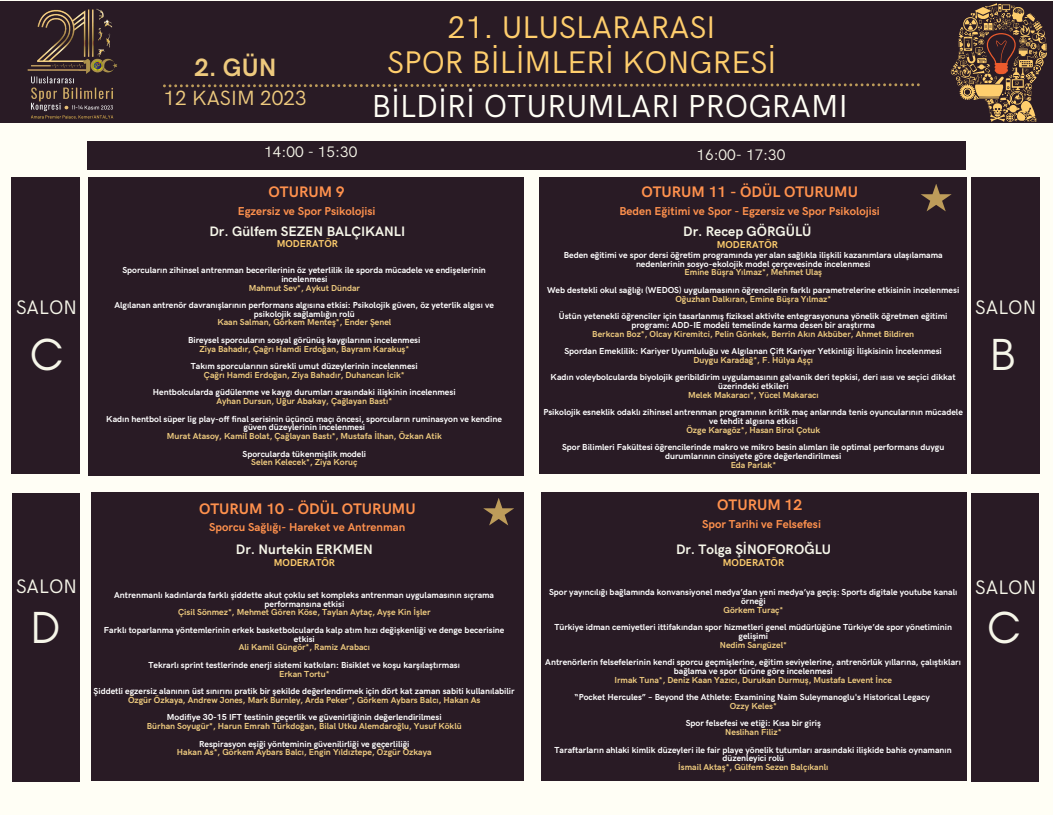
<style>
.page{position:relative;width:1053px;height:815px;background:#fff}
.page>*{position:absolute;margin:0;border:0;box-sizing:border-box;transform-origin:0 0}
.t1{font:45.75px "Glacial Indifference";color:#f6f6e9}
.t2{font:31.88px "HK Grotesk";color:#fffef5}
.t3{font:31.38px "HK Grotesk";color:#ffce6d}
.t4{font:700 25.12px "HK Grotesk";color:#eeca7e}
.t5{font:20.62px "HK Grotesk";color:#eeca7e}
.t6{font:19.62px "HK Grotesk";color:#f6f6e9}
.t7{font:700 15.25px "HK Grotesk";color:#ff914d}
.t8{font:15.25px "HK Grotesk";color:#f6f6e9}
.t9{font:700 13.75px "HK Grotesk";color:#f6f6e9}
.t10{font:700 11.5px "HK Grotesk";color:#ff914d}
.t11{font:700 10px "HK Grotesk";color:#ffce6d}
.t12{font:700 8.75px/8.8px "HK Grotesk";color:#fff;text-align:center}
.t13{font:700 8.75px "HK Grotesk";color:#eeca7e}
</style>
<div class="page">
<div style="left:0;top:0;width:1052px;height:814px;background:#fffef5"></div>
<div style="left:12px;top:177px;width:68px;height:296px;background:#291b25"></div>
<div style="left:0;top:1px;width:1052px;height:122px;background:#291b25"></div>
<div style="left:12px;top:493px;width:68px;height:288px;background:#291b25"></div>
<svg style="left:950px;top:3px;width:96px;height:119px"></svg>
<div style="left:87px;top:141px;width:878px;height:28px;background:#291b25"></div>
<img style="left:27px;top:8px;width:90px;height:111px">
<div style="left:88px;top:177px;width:435px;height:298px;background:#291b25"></div>
<div style="left:538px;top:177px;width:428px;height:296px;background:#291b25"></div>
<div style="left:540px;top:492px;width:426px;height:289px;background:#291b25"></div>
<div style="left:91px;top:492px;width:432px;height:289px;background:#291b25"></div>
<svg style="left:163px;top:83px;width:756px;height:4px"></svg>
<svg style="left:483px;top:498px;width:31px;height:27px"></svg>
<svg style="left:998px;top:177px;width:31px;height:1px"></svg>
<div style="left:970px;top:178px;width:69px;height:296px;background:#291b25"></div>
<div style="left:971px;top:493px;width:68px;height:288px;background:#291b25"></div>
<svg style="left:921px;top:184px;width:30px;height:27px"></svg>
<p class="t6" style="left:16px;top:296px;width:63px">SALON</p>
<p class="t1" style="left:30px;top:326px;width:35px">C</p>
<p class="t6" style="left:16px;top:575px;width:63px">SALON</p>
<p class="t1" style="left:31px;top:599px;width:31px">D</p>
<p class="t4" style="left:194px;top:54px;width:84px">2. GÜN</p>
<p class="t5" style="left:163px;top:86px;width:145px">12 KASIM 2023</p>
<p class="t3" style="left:448px;top:10px;width:269px">21. ULUSLARARASI</p>
<p class="t3" style="left:387px;top:45px;width:391px">SPOR BİLİMLERİ KONGRESİ</p>
<p class="t2" style="left:371px;top:89px;width:477px">BİLDİRİ OTURUMLARI PROGRAMI</p>
<p class="t8" style="left:264px;top:143px;width:94px">14:00 - 15:30</p>
<p class="t8" style="left:696px;top:146px;width:90px">16:00- 17:30</p>
<p class="t7" style="left:641px;top:183px;width:218px">OTURUM 11 - ÖDÜL OTURUMU</p>
<p class="t10" style="left:619px;top:204px;width:262px">Beden Eğitimi ve Spor - Egzersiz ve Spor Psikolojisi</p>
<p class="t7" style="left:268px;top:183px;width:78px">OTURUM 9</p>
<p class="t10" style="left:238px;top:204px;width:139px">Egzersiz ve Spor Psikolojisi</p>
<p class="t9" style="left:209px;top:223px;width:197px">Dr. Gülfem SEZEN BALÇIKANLI</p>
<p class="t11" style="left:277px;top:238px;width:63px">MODERATÖR</p>
<p class="t9" style="left:683px;top:224px;width:130px">Dr. Recep GÖRGÜLÜ</p>
<p class="t11" style="left:716px;top:239px;width:63px">MODERATÖR</p>
<p class="t12" style="left:122px;top:266px;width:365px">Sporcuların zihinsel antrenman becerilerinin öz yeterlilik ile sporda mücadele ve endişelerinin incelenmesi</p>
<p class="t13" style="left:249px;top:283px;width:113px">Mahmut Sev*, Aykut Dündar</p>
<p class="t12" style="left:114px;top:301px;width:381px">Algılanan antrenör davranışlarının performans algısına etkisi: Psikolojik güven, öz yeterlik algısı ve psikolojik sağlamlığın rolü</p>
<p class="t13" style="left:217px;top:317px;width:175px">Kaan Salman, Görkem Menteş*, Ender Şenel</p>
<p class="t12" style="left:188px;top:336px;width:234px">Bireysel sporcuların sosyal görünüş kaygılarının incelenmesi</p>
<p class="t13" style="left:199px;top:344px;width:211px">Ziya Bahadır, Çağrı Hamdi Erdoğan, Bayram Karakuş*</p>
<p class="t12" style="left:191px;top:362px;width:228px">Takım sporcularının sürekli umut düzeylerinin incelenmesi</p>
<p class="t13" style="left:204px;top:370px;width:202px">Çağrı Hamdi Erdoğan, Ziya Bahadır, Duhancan İcik*</p>
<p class="t12" style="left:153px;top:388px;width:304px">Hentbolcularda güdülenme ve kaygı durumları arasındaki ilişkinin incelenmesi</p>
<p class="t13" style="left:216px;top:396px;width:177px">Ayhan Dursun, Uğur Abakay, Çağlayan Bastı*</p>
<p class="t12" style="left:106px;top:415px;width:397px">Kadın hentbol süper lig play-off final serisinin üçüncü maçı öncesi, sporcuların ruminasyon ve kendine güven düzeylerinin incelenmesi</p>
<p class="t13" style="left:167px;top:431px;width:276px">Murat Atasoy, Kamil Bolat, Çağlayan Bastı*, Mustafa İlhan, Özkan Atik</p>
<p class="t12" style="left:242px;top:450px;width:125px">Sporcularda tükenmişlik modeli</p>
<p class="t13" style="left:251px;top:457px;width:108px">Selen Kelecek*, Ziya Koruç</p>
<p class="t12" style="left:563px;top:251px;width:380px">Beden eğitimi ve spor dersi öğretim programında yer alan sağlıkla ilişkili kazanımlara ulaşılamama nedenlerinin sosyo-ekolojik model çerçevesinde incelenmesi</p>
<p class="t13" style="left:684px;top:268px;width:139px">Emine Büşra Yılmaz*, Mehmet Ulaş</p>
<p class="t12" style="left:547px;top:286px;width:414px">Web destekli okul sağlığı (WEDOS) uygulamasının öğrencilerin farklı parametrelerine etkisinin incelenmesi</p>
<p class="t13" style="left:675px;top:294px;width:157px">Oğuzhan Dalkıran, Emine Büşra Yılmaz*</p>
<p class="t12" style="left:559px;top:312px;width:390px">Üstün yetenekli öğrenciler için tasarlanmış fiziksel aktivite entegrasyonuna yönelik öğretmen eğitimi programı: ADD-IE modeli temelinde karma desen bir araştırma</p>
<p class="t13" style="left:592px;top:329px;width:323px">Berkcan Boz*, Olcay Kiremitci, Pelin Gönkek, Berrin Akın Akbüber, Ahmet Bildiren</p>
<p class="t12" style="left:564px;top:347px;width:379px">Spordan Emeklilik: Kariyer Uyumluluğu ve Algılanan Çift Kariyer Yetkinliği İlişkisinin İncelenmesi</p>
<p class="t13" style="left:693px;top:355px;width:121px">Duygu Karadağ*, F. Hülya Aşçı</p>
<p class="t12" style="left:550px;top:373px;width:406px">Kadın voleybolcularda biyolojik geribildirim uygulamasının galvanik deri tepkisi, deri ısısı ve seçici dikkat üzerindeki etkileri</p>
<p class="t13" style="left:688px;top:390px;width:132px">Melek Makaracı*, Yücel Makaracı</p>
<p class="t12" style="left:543px;top:408px;width:421px">Psikolojik esneklik odaklı zihinsel antrenman programının kritik maç anlarında tenis oyuncularının mücadele ve tehdit algısına etkisi</p>
<p class="t13" style="left:686px;top:425px;width:135px">Özge Karagöz*, Hasan Birol Çotuk</p>
<p class="t12" style="left:562px;top:443px;width:384px">Spor Bilimleri Fakültesi öğrencilerinde makro ve mikro besin alımları ile optimal performans duygu durumlarının cinsiyete göre değerlendirilmesi</p>
<p class="t13" style="left:730px;top:460px;width:47px">Eda Parlak*</p>
<p class="t7" style="left:199px;top:500px;width:218px">OTURUM 10 - ÖDÜL OTURUMU</p>
<p class="t10" style="left:209px;top:520px;width:198px">Sporcu Sağlığı- Hareket ve Antrenman</p>
<p class="t7" style="left:717px;top:496px;width:87px">OTURUM 12</p>
<p class="t10" style="left:702px;top:517px;width:120px">Spor Tarihi ve Felsefesi</p>
<p class="t9" style="left:236px;top:541px;width:138px">Dr. Nurtekin ERKMEN</p>
<p class="t11" style="left:274px;top:556px;width:63px">MODERATÖR</p>
<p class="t9" style="left:676px;top:541px;width:156px">Dr. Tolga ŞİNOFOROĞLU</p>
<p class="t11" style="left:722px;top:556px;width:63px">MODERATÖR</p>
<p class="t12" style="left:114px;top:591px;width:381px">Antrenmanlı kadınlarda farklı şiddette akut çoklu set kompleks antrenman uygulamasının sıçrama performansına etkisi</p>
<p class="t13" style="left:178px;top:607px;width:254px">Çisil Sönmez*, Mehmet Gören Köse, Taylan Aytaç, Ayşe Kin İşler</p>
<p class="t12" style="left:104px;top:626px;width:402px">Farklı toparlanma yöntemlerinin erkek basketbolcularda kalp atım hızı değişkenliği ve denge becerisine etkisi</p>
<p class="t13" style="left:239px;top:642px;width:133px">Ali Kamil Güngör*, Ramiz Arabacı</p>
<p class="t12" style="left:148px;top:661px;width:313px">Tekrarlı sprint testlerinde enerji sistemi katkıları: Bisiklet ve koşu karşılaştırması</p>
<p class="t13" style="left:279px;top:669px;width:52px">Erkan Tortu*</p>
<p class="t12" style="left:94px;top:687px;width:422px">Şiddetli egzersiz alanının üst sınırını pratik bir şekilde değerlendirmek için dört kat zaman sabiti kullanılabilir</p>
<p class="t13" style="left:128px;top:695px;width:354px">Özgür Özkaya, Andrew Jones, Mark Burnley, Arda Peker*, Görkem Aybars Balcı, Hakan As</p>
<p class="t12" style="left:167px;top:713px;width:276px">Modifiye 30-15 IFT testinin geçerlik ve güvenirliğinin değerlendirilmesi</p>
<p class="t13" style="left:147px;top:721px;width:316px">Bürhan Soyugür*, Harun Emrah Türkdoğan, Bilal Utku Alemdaroğlu, Yusuf Köklü</p>
<p class="t12" style="left:199px;top:739px;width:212px">Respirasyon eşiği yönteminin güvenilirliği ve geçerliliği</p>
<p class="t13" style="left:177px;top:747px;width:256px">Hakan As*, Görkem Aybars Balcı, Engin Yıldıztepe, Özgür Özkaya</p>
<p class="t12" style="left:549px;top:588px;width:410px">Spor yayıncılığı bağlamında konvansiyonel medya’dan yeni medya’ya geçiş: Sports digitale youtube kanalı örneği</p>
<p class="t13" style="left:723px;top:604px;width:61px">Görkem Turaç*</p>
<p class="t12" style="left:554px;top:623px;width:399px">Türkiye idman cemiyetleri ittifakından spor hizmetleri genel müdürlüğüne Türkiye’de spor yönetiminin gelişimi</p>
<p class="t13" style="left:719px;top:639px;width:69px">Nedim Sarıgüzel*</p>
<p class="t12" style="left:545px;top:658px;width:417px">Antrenörlerin felsefelerinin kendi sporcu geçmişlerine, eğitim seviyelerine, antrenörlük yıllarına, çalıştıkları bağlama ve spor türüne göre incelenmesi</p>
<p class="t13" style="left:614px;top:674px;width:279px">Irmak Tuna*, Deniz Kaan Yazıcı, Durukan Durmuş, Mustafa Levent İnce</p>
<p class="t12" style="left:574px;top:693px;width:356px">“Pocket Hercules” – Beyond the Athlete: Examining Naim Suleymanoglu's Historical Legacy</p>
<p class="t13" style="left:729px;top:701px;width:49px">Ozzy Keles*</p>
<p class="t12" style="left:685px;top:719px;width:137px">Spor felsefesi ve etiği: Kısa bir giriş</p>
<p class="t13" style="left:725px;top:727px;width:58px">Neslihan Filiz*</p>
<p class="t12" style="left:554px;top:745px;width:398px">Taraftarların ahlaki kimlik düzeyleri ile fair playe yönelik tutumları arasındaki ilişkide bahis oynamanın düzenleyici rolü</p>
<p class="t13" style="left:678px;top:762px;width:152px">İsmail Aktaş*, Gülfem Sezen Balçıkanlı</p>
<p class="t6" style="left:975px;top:296px;width:63px">SALON</p>
<p class="t1" style="left:989px;top:326px;width:26px">B</p>
<p class="t6" style="left:975px;top:576px;width:63px">SALON</p>
<p class="t1" style="left:987px;top:599px;width:35px">C</p>
</div>
